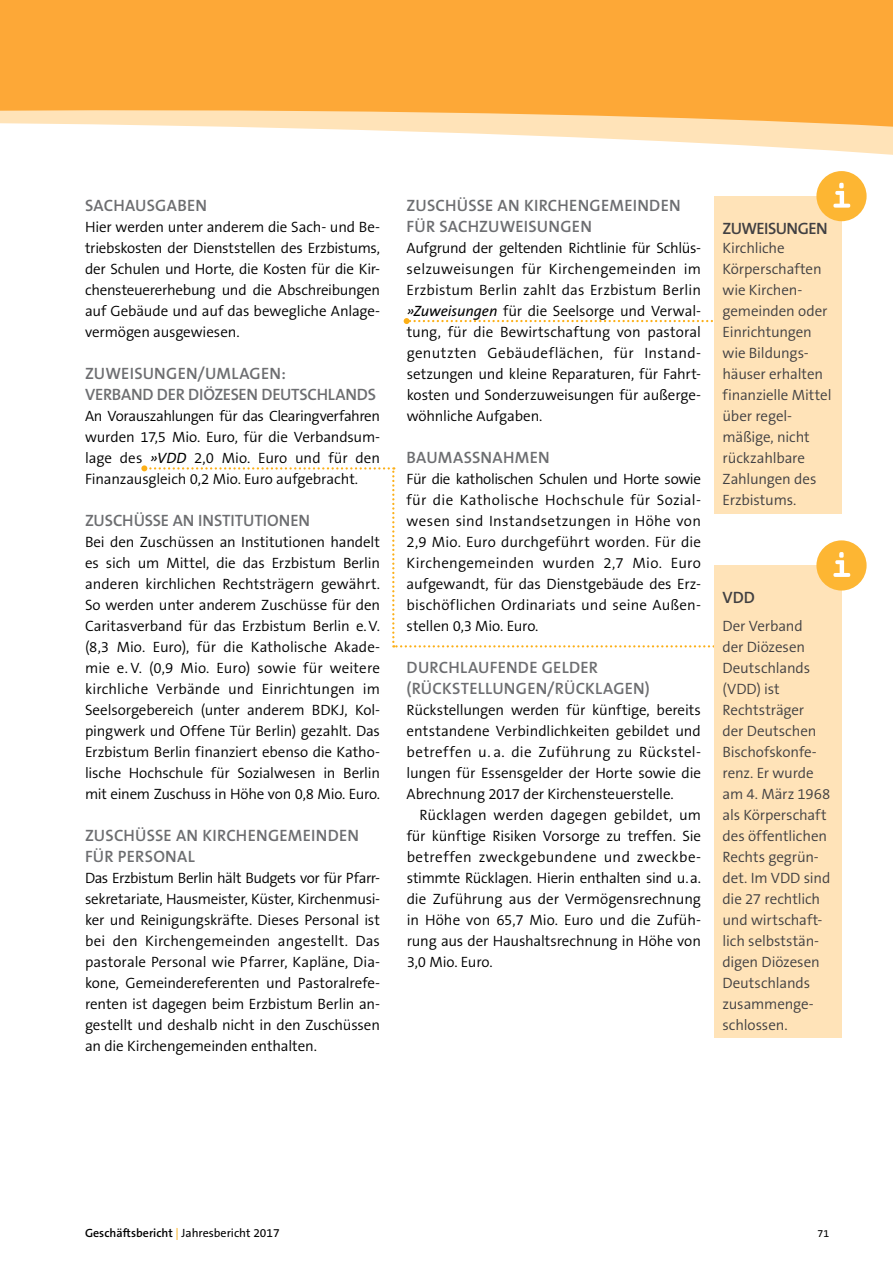
<style>
.page{position:relative;width:893px;height:1263px;background:#fff}
.page>*{position:absolute;margin:0;border:0;box-sizing:border-box;transform-origin:0 0}
.t1{font:600 16.5px/21px "The Sans B6";letter-spacing:.01em;color:#6d6e71}
.t2{font:600 16.5px/21px "The Sans B6";letter-spacing:-.01em;color:#6d6e71}
.t3{font:600 16.5px "The Sans B6";letter-spacing:-.03em;color:#414042}
.t4{font:300 15px/21px "The Sans B4";letter-spacing:-.01em;color:#000;text-align:justify}
.t5{font:300 15px/21px "The Sans B4";letter-spacing:-.01em;color:#414042}
.t6{font:12px "The Sans B5 Plain";color:#000}
.t7{font:10.5px "The Sans B5 Plain";color:#000}
.s1{font-family:"The Sans B5 Plain";font-weight:400;font-style:italic}
.s2{font-family:"The Sans B6";font-weight:600}
.s3{color:#fcaf17}
</style>
<div class="page">
<svg style="left:0;top:0;width:893px;height:155px;background:#fdbb61"></svg>
<svg style="left:141px;top:465px;width:583px;height:182px"></svg>
<svg style="left:404px;top:318px;width:309px;height:6px"></svg>
<div style="left:714px;top:196px;width:128px;height:317px;background:#ffe3b8"></div>
<div style="left:714px;top:565px;width:128px;height:473px;background:#ffe3b8"></div>
<div style="left:816px;top:540px;width:51px;height:50px;background:#fdb633;border-radius:50%"></div>
<svg style="left:833px;top:552px;width:17px;height:25px"></svg>
<div style="left:816px;top:171px;width:51px;height:50px;background:#fdb633;border-radius:50%"></div>
<svg style="left:833px;top:183px;width:17px;height:25px"></svg>
<p class="t1" style="left:85px;top:195px;width:124px">SACHAUSGABEN</p>
<p class="t4" style="left:85px;top:217px;width:297px">Hier werden unter anderem die Sach- und Be&shy;triebskosten der Dienststellen des Erzbistums, der Schulen und Horte, die Kosten für die Kir&shy;chensteuererhebung und die Abschreibungen auf Gebäude und auf das bewegliche Anlage&shy;vermögen ausgewiesen.</p>
<p class="t2" style="left:85px;top:363px;width:292px">ZUWEISUNGEN/UMLAGEN:<br>VERBAND DER DIÖZESEN DEUTSCHLANDS</p>
<p class="t4" style="left:85px;top:406px;width:297px">An Vorauszahlungen für das Clearingverfahren wurden 17,5 Mio. Euro, für die Verbandsum&shy;lage des <span class="s1">»VDD</span> 2,0 Mio. Euro und für den Finanzausgleich 0,2 Mio. Euro aufgebracht.</p>
<p class="t1" style="left:85px;top:510px;width:227px">ZUSCHÜSSE AN INSTITUTIONEN</p>
<p class="t4" style="left:85px;top:532px;width:297px">Bei den Zuschüssen an Institutionen handelt es sich um Mittel, die das Erzbistum Berlin anderen kirchlichen Rechtsträgern gewährt.<br>So werden unter anderem Zuschüsse für den Caritasverband für das Erzbistum Berlin e.V. (8,3 Mio. Euro), für die Katholische Akade&shy;mie e. V. (0,9 Mio. Euro) sowie für weitere kirchliche Verbände und Einrichtungen im Seelsorgebereich (unter anderem BDKJ, Kol&shy;pingwerk und Offene Tür Berlin) gezahlt. Das Erzbistum Berlin finanziert ebenso die Katho&shy;lische Hochschule für Sozialwesen in Berlin mit einem Zuschuss in Höhe von 0,8 Mio. Euro.</p>
<p class="t1" style="left:85px;top:825px;width:276px">ZUSCHÜSSE AN KIRCHENGEMEINDEN<br>FÜR PERSONAL</p>
<p class="t4" style="left:85px;top:868px;width:297px">Das Erzbistum Berlin hält Budgets vor für Pfarr&shy;sekretariate, Hausmeister, Küster, Kirchenmusi&shy;ker und Reinigungskräfte. Dieses Personal ist bei den Kirchengemeinden angestellt. Das pastorale Personal wie Pfarrer, Kapläne, Dia&shy;kone, Gemeindereferenten und Pastoralrefe&shy;renten ist dagegen beim Erzbistum Berlin an&shy;gestellt und deshalb nicht in den Zuschüssen an die Kirchengemeinden enthalten.</p>
<p class="t1" style="left:407px;top:195px;width:276px">ZUSCHÜSSE AN KIRCHENGEMEINDEN<br>FÜR SACHZUWEISUNGEN</p>
<p class="t4" style="left:407px;top:238px;width:296px">Aufgrund der geltenden Richtlinie für Schlüs&shy;selzuweisungen für Kirchengemeinden im Erzbistum Berlin zahlt das Erzbistum Berlin <span class="s1">»Zuweisungen</span> für die Seelsorge und Verwal&shy;tung, für die Bewirtschaftung von pastoral genutzten Gebäudeflächen, für Instand&shy;setzungen und kleine Reparaturen, für Fahrt&shy;kosten und Sonderzuweisungen für außerge&shy;wöhnliche Aufgaben.</p>
<p class="t1" style="left:407px;top:447px;width:145px">BAUMASSNAHMEN</p>
<p class="t4" style="left:407px;top:469px;width:296px">Für die katholischen Schulen und Horte sowie für die Katholische Hochschule für Sozial&shy;wesen sind Instandsetzungen in Höhe von 2,9 Mio. Euro durchgeführt worden. Für die Kirchengemeinden wurden 2,7 Mio. Euro aufgewandt, für das Dienstgebäude des Erz&shy;bischöflichen Ordinariats und seine Außen&shy;stellen 0,3 Mio. Euro.</p>
<p class="t1" style="left:407px;top:657px;width:245px">DURCHLAUFENDE GELDER (RÜCKSTELLUNGEN/RÜCKLAGEN)</p>
<p class="t4" style="left:407px;top:700px;width:296px">Rückstellungen werden für künftige, bereits entstandene Verbindlichkeiten gebildet und betreffen u. a. die Zuführung zu Rückstel&shy;lungen für Essensgelder der Horte sowie die Abrechnung 2017 der Kirchensteuerstelle.</p>
<p class="t4" style="left:407px;top:805px;width:296px;text-indent:13px">Rücklagen werden dagegen gebildet, um für künftige Risiken Vorsorge zu treffen. Sie betreffen zweckgebundene und zweckbe&shy;stimmte Rücklagen. Hierin enthalten sind u.a. die Zuführung aus der Vermögensrechnung in Höhe von 65,7 Mio. Euro und die Zufüh&shy;rung aus der Haushaltsrechnung in Höhe von 3,0 Mio. Euro.</p>
<p class="t3" style="left:722px;top:219px;width:107px">ZUWEISUNGEN</p>
<p class="t5" style="left:722px;top:238px;width:111px">Kirchliche<br>Körperschaften wie Kirchen&shy;gemeinden oder<br>Einrichtungen wie Bildungs&shy;häuser erhalten finanzielle Mittel über regel&shy;mäßige, nicht rückzahlbare<br>Zahlungen des<br>Erzbistums.</p>
<p class="t3" style="left:722px;top:589px;width:34px">VDD</p>
<p class="t5" style="left:722px;top:616px;width:109px">Der Verband<br>der Diözesen<br>Deutschlands (VDD) ist<br>Rechtsträger<br>der Deutschen<br>Bischofskonfe&shy;renz. Er wurde am 4. März 1968 als Körperschaft des öffentlichen<br>Rechts gegrün&shy;det. Im VDD sind die 27 rechtlich und wirtschaft&shy;lich selbststän&shy;digen Diözesen<br>Deutschlands zusammenge&shy;schlossen.</p>
<p class="t6" style="left:85px;top:1227px;width:196px"><span class="s2">Geschäftsbericht</span> <span class="s3">|</span> Jahresbericht 2017</p>
<p class="t7" style="left:818px;top:1228px;width:13px">71</p>
</div>
